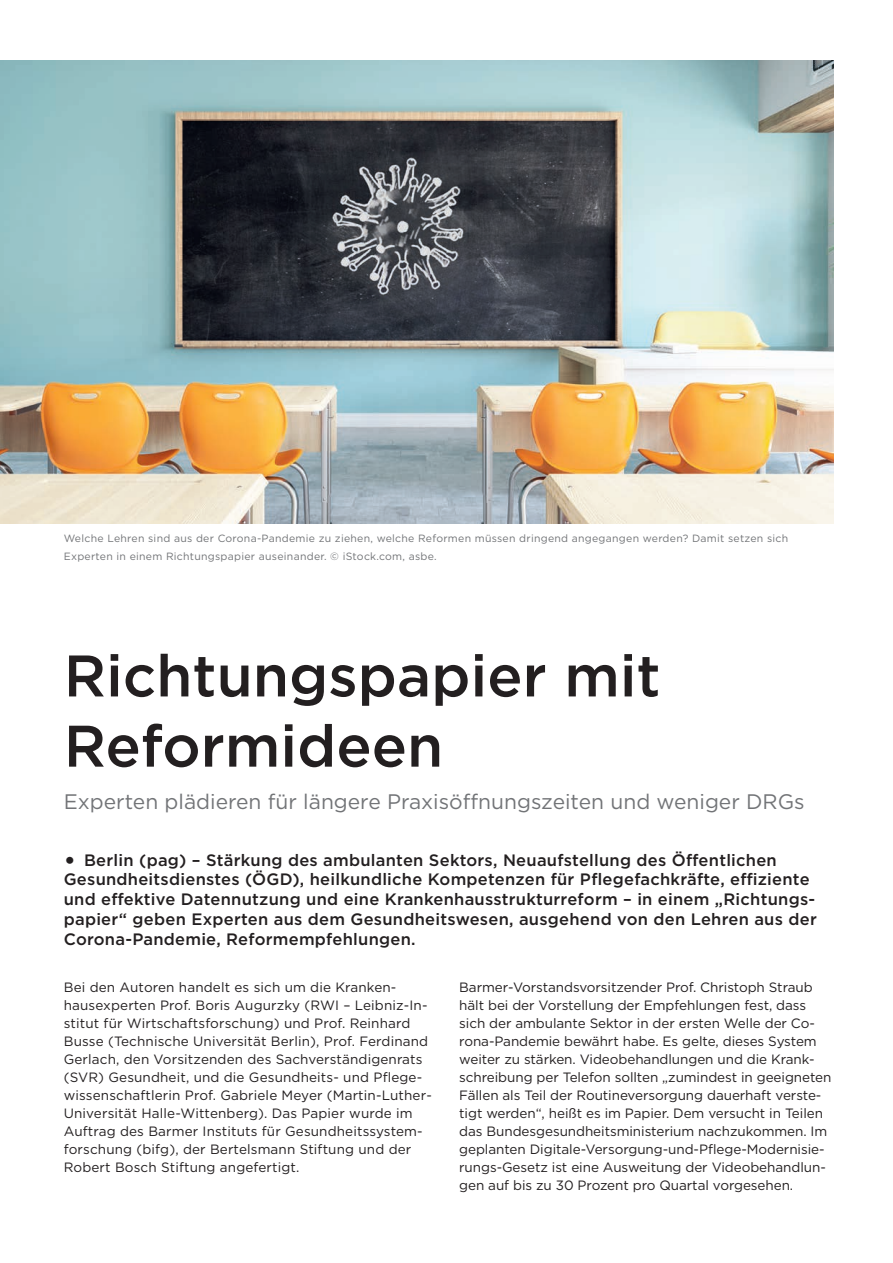
<style>
.page{position:relative;width:893px;height:1263px;background:#fff}
.page>*{position:absolute;margin:0;border:0;box-sizing:border-box;transform-origin:0 0}
.t1{font:500 58.5px/70.2px "Gotham";color:#231f20}
.t2{font:21px "Gotham";color:#727477}
.t3{font:500 16.5px/19.8px "Gotham";letter-spacing:.015em;color:#231f20}
.t4{font:13.5px/18px "Gotham";letter-spacing:-.005em;color:#231f20}
.t5{font:10.5px/18px "Gotham";letter-spacing:.025em;color:#727477}
.s1{font-size:24.75px}
</style>
<div class="page">
<img style="left:0;top:61px;width:833px;height:463px">
<p class="t5" style="left:64px;top:529px;width:726px">Welche Lehren sind aus der Corona-Pandemie zu ziehen, welche Reformen müssen dringend angegangen werden? Damit setzen sich<br>Experten in einem Richtungspapier auseinander. © iStock.com, asbe.</p>
<h1 class="t1" style="left:64px;top:640px;width:598px">Richtungspapier mit<br>Reformideen</h1>
<h2 class="t2" style="left:64px;top:788px;width:742px">Experten plädieren für längere Praxisöffnungszeiten und weniger DRGs</h2>
<p class="t3" style="left:64px;top:850px;width:755px"><span class="s1">•</span> Berlin (pag) – Stärkung des ambulanten Sektors, Neuaufstellung des Öffentlichen Gesundheitsdienstes (ÖGD), heilkundliche Kompetenzen für Pflegefachkräfte, effiziente und effektive Datennutzung und eine Krankenhausstrukturreform – in einem „Richtungs&shy;papier“ geben Experten aus dem Gesundheitswesen, ausgehend von den Lehren aus der Corona-Pandemie, Reformempfehlungen.</p>
<p class="t4" style="left:64px;top:977px;width:370px">Bei den Autoren handelt es sich um die Kranken&shy;hausexperten Prof. Boris Augurzky (RWI – Leibniz-In&shy;stitut für Wirtschaftsforschung) und Prof. Reinhard Busse (Technische Universität Berlin), Prof. Ferdinand Gerlach, den Vorsitzenden des Sachverständigenrats (SVR) Gesundheit, und die Gesundheits- und Pflege&shy;wissenschaftlerin Prof. Gabriele Meyer (Martin-Luther-Universität Halle-Wittenberg). Das Papier wurde im Auftrag des Barmer Instituts für Gesundheitssystem&shy;forschung (bifg), der Bertelsmann Stiftung und der Robert Bosch Stiftung angefertigt.</p>
<p class="t4" style="left:459px;top:977px;width:374px">Barmer-Vorstandsvorsitzender Prof. Christoph Straub hält bei der Vorstellung der Empfehlungen fest, dass sich der ambulante Sektor in der ersten Welle der Co&shy;rona-Pandemie bewährt habe. Es gelte, dieses System weiter zu stärken. Videobehandlungen und die Krank&shy;schreibung per Telefon sollten „zumindest in geeigneten Fällen als Teil der Routineversorgung dauerhaft verste&shy;tigt werden“, heißt es im Papier. Dem versucht in Teilen das Bundesgesundheitsministerium nachzukommen. Im geplanten Digitale-Versorgung-und-Pflege-Modernisie&shy;rungs-Gesetz ist eine Ausweitung der Videobehandlun&shy;gen auf bis zu 30 Prozent pro Quartal vorgesehen.</p>
</div>
